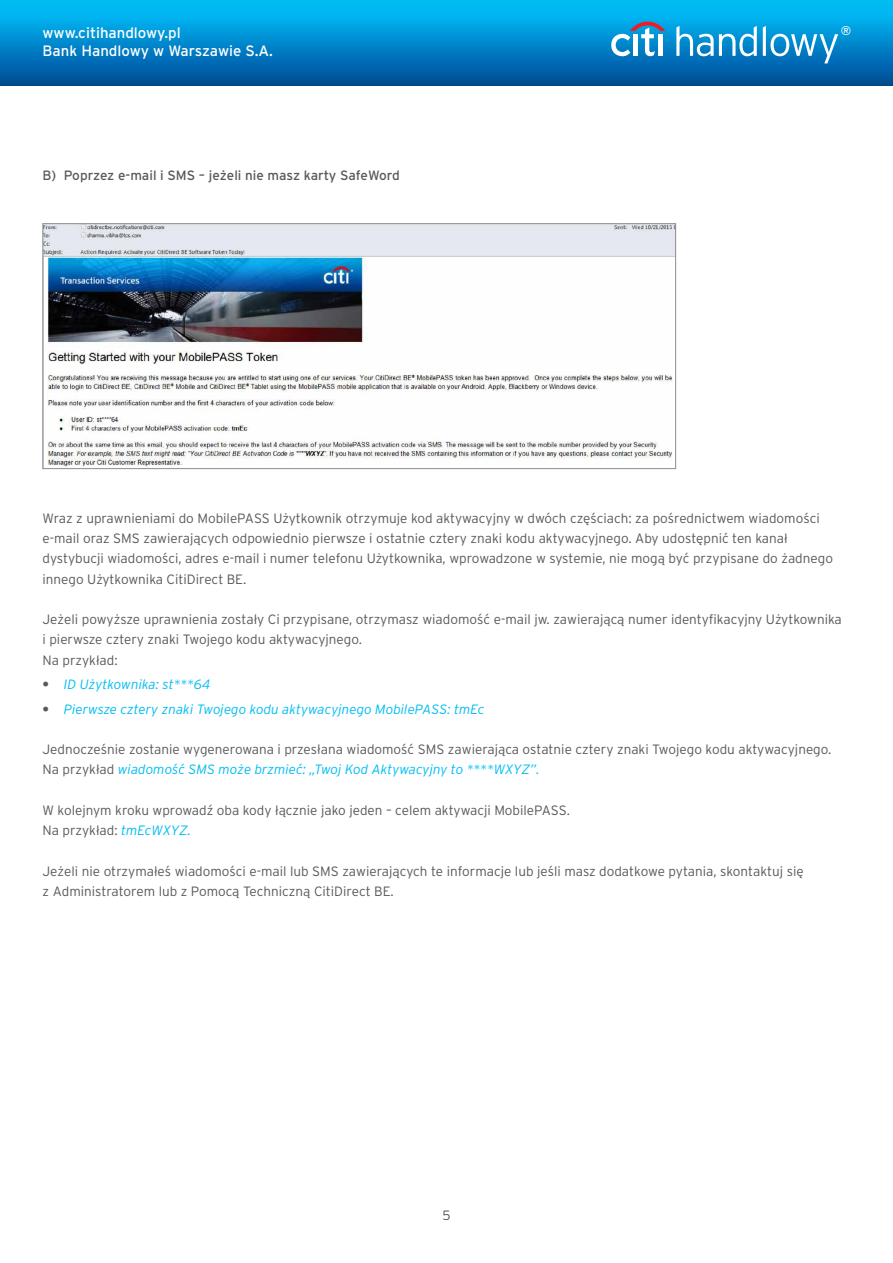
<style>
.page{position:relative;width:893px;height:1263px;background:#fff}
.page>*{position:absolute;margin:0;border:0;box-sizing:border-box;transform-origin:0 0}
.t1{font:15px/18px "Interstate Pl";color:#fff}
.t2{font:300 13.5px/20.2px "Interstate Pl";color:#58595b}
.t3{font:italic 300 13.5px "Interstate Pl";color:#00bdf2}
.t4{font:13.5px "Interstate Pl";color:#58595b}
.t5{font:12.6px "Interstate Pl";color:#fff}
.s1{font-weight:700;font-style:normal;color:#58595b}
.s2{font-style:italic;color:#00bdf2}
</style>
<div class="page">
<div style="left:0;top:0;width:893px;height:85px;background:linear-gradient(to bottom,#00c7ff,#004b97)"></div>
<svg style="left:676px;top:26px;width:81px;height:30px"></svg>
<svg style="left:763px;top:26px;width:75px;height:37px"></svg>
<svg style="left:611px;top:22px;width:54px;height:34px"></svg>
<div style="left:658px;top:34px;width:5px;height:22px;background:#fff"></div>
<img style="left:45px;top:225px;width:629px;height:242px">
<div style="left:43px;top:223px;width:633px;height:246px;border:1px solid #8a8c8e"></div>
<p class="t1" style="left:43px;top:24px;width:232px">www.citihandlowy.pl<br>Bank Handlowy w Warszawie S.A.</p>
<p class="t5" style="left:841px;top:24px;width:12px">®</p>
<p class="t4" style="left:43px;top:168px;width:359px">B) Poprzez e-mail i SMS – jeżeli nie masz karty SafeWord</p>
<p class="t2" style="left:43px;top:508px;width:792px">Wraz z uprawnieniami do MobilePASS Użytkownik otrzymuje kod aktywacyjny w dwóch częściach: za pośrednictwem wiadomości e-mail oraz SMS zawierających odpowiednio pierwsze i ostatnie cztery znaki kodu aktywacyjnego. Aby udostępnić ten kanał dystybucji wiadomości, adres e-mail i numer telefonu Użytkownika, wprowadzone w systemie, nie mogą być przypisane do żadnego innego Użytkownika CitiDirect BE.</p>
<p class="t2" style="left:43px;top:609px;width:801px">Jeżeli powyższe uprawnienia zostały Ci przypisane, otrzymasz wiadomość e-mail jw. zawierającą numer identyfikacyjny Użytkownika i pierwsze cztery znaki Twojego kodu aktywacyjnego.<br>Na przykład:</p>
<p class="t3" style="left:43px;top:677px;width:170px"><span class="s1">•</span> ID Użytkownika: st***64</p>
<p class="t3" style="left:43px;top:701px;width:443px"><span class="s1">•</span> Pierwsze cztery znaki Twojego kodu aktywacyjnego MobilePASS: tmEc</p>
<p class="t2" style="left:43px;top:739px;width:790px">Jednocześnie zostanie wygenerowana i przesłana wiadomość SMS zawierająca ostatnie cztery znaki Twojego kodu aktywacyjnego.<br>Na przykład <span class="s2">wiadomość SMS może brzmieć: „Twoj Kod Aktywacyjny to ****WXYZ”.</span></p>
<p class="t2" style="left:43px;top:800px;width:529px">W kolejnym kroku wprowadź oba kody łącznie jako jeden – celem aktywacji MobilePASS.<br>Na przykład: <span class="s2">tmEcWXYZ.</span></p>
<p class="t2" style="left:43px;top:861px;width:763px">Jeżeli nie otrzymałeś wiadomości e-mail lub SMS zawierających te informacje lub jeśli masz dodatkowe pytania, skontaktuj się z Administratorem lub z Pomocą Techniczną CitiDirect BE.</p>
<p class="t2" style="left:442px;top:1205px;width:10px">5</p>
</div>
